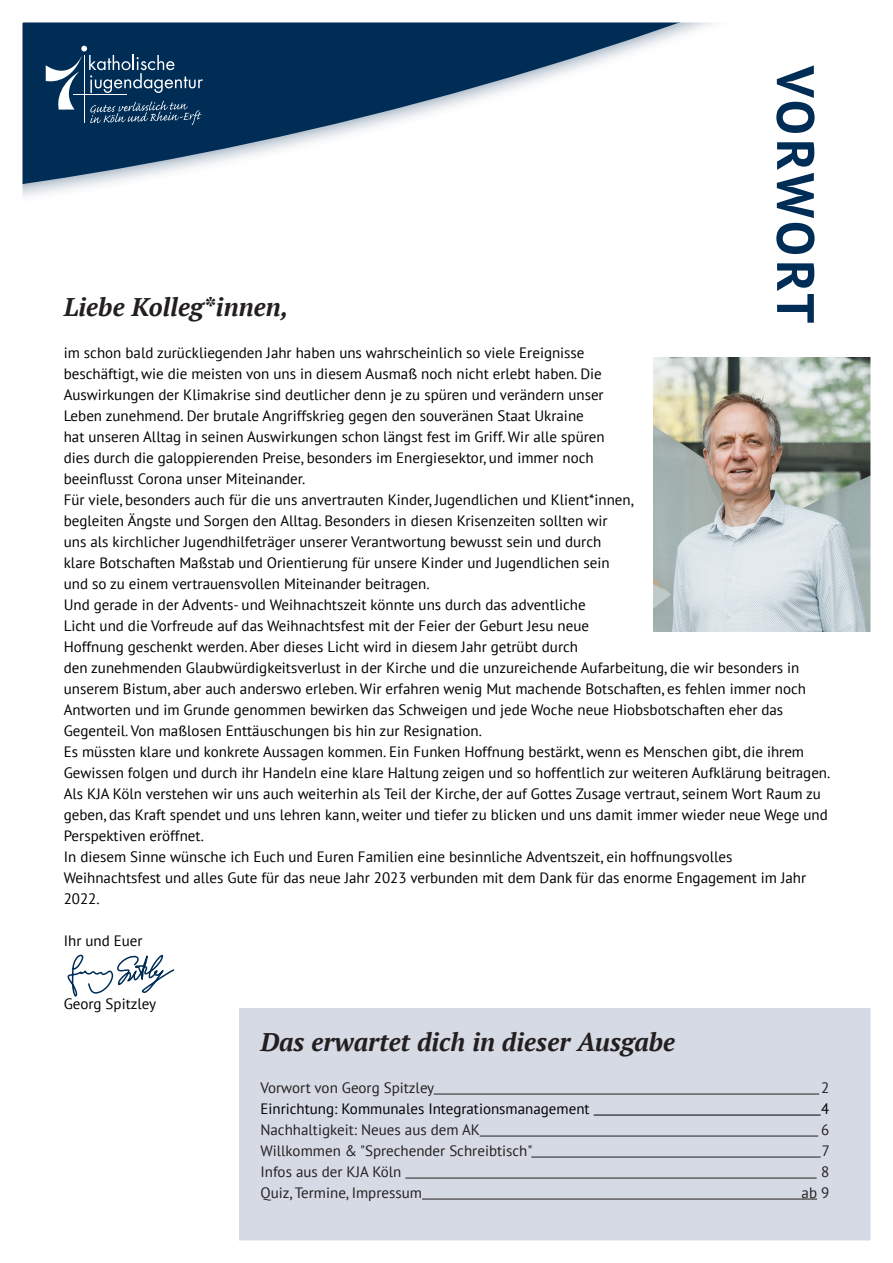
<style>
.page{position:relative;width:893px;height:1263px;background:#fff}
.page>*{position:absolute;margin:0;border:0;box-sizing:border-box;transform-origin:0 0}
.Überschrift_Kapitel{font:700 52.5px "PT Sans";letter-spacing:.05em;color:#002d56}
.Ü1{font:italic 700 25.5px "PT Serif";color:#231f20}
.Brottext{font:15px/21px "PT Sans";color:#000}
.Inhaltsverzeichnis{font:15px "PT Sans";color:#231f20}
.Inhaltsverzeichnis-2{font:15px "PT Sans";color:#000}
</style>
<div class="page">
<div style="left:239px;top:1009px;width:654px;height:254px;background:#d6dae5"></div>
<svg style="left:67px;top:954px;width:108px;height:42px"></svg>
<img style="left:654px;top:358px;width:216px;height:273px">
<hr style="left:434px;top:1094px;width:385px;height:1px;background:#231f20">
<hr style="left:594px;top:1115px;width:227px;height:1px;background:#000">
<hr style="left:480px;top:1136px;width:338px;height:1px;background:#231f20">
<hr style="left:531px;top:1157px;width:290px;height:1px;background:#231f20">
<hr style="left:405px;top:1178px;width:412px;height:1px;background:#231f20">
<hr style="left:422px;top:1199px;width:395px;height:1px;background:#231f20">
<svg style="left:23px;top:23px;width:692px;height:166px"></svg>
<svg style="left:46px;top:46px;width:157px;height:79px;background:#274d6f"></svg>
<div style="left:0;top:0;width:893px;height:1263px;border:22px solid #fff"></div>
<p class="Ü1" style="left:64px;top:290px;width:226px">Liebe Kolleg*innen,</p>
<p class="Brottext" style="left:64px;top:342px;width:542px">im schon bald zurückliegenden Jahr haben uns wahrscheinlich so viele Ereignisse beschäftigt, wie die meisten von uns in diesem Ausmaß noch nicht erlebt haben. Die Auswirkungen der Klimakrise sind deutlicher denn je zu spüren und verändern unser Leben zunehmend. Der brutale Angriffskrieg gegen den souveränen Staat Ukraine hat unseren Alltag in seinen Auswirkungen schon längst fest im Griff. Wir alle spüren dies durch die galoppierenden Preise, besonders im Energiesektor, und immer noch beeinflusst Corona unser Miteinander.</p>
<p class="Brottext" style="left:64px;top:489px;width:571px">Für viele, besonders auch für die uns anvertrauten Kinder, Jugendlichen und Klient*innen, begleiten Ängste und Sorgen den Alltag. Besonders in diesen Krisenzeiten sollten wir uns als kirchlicher Jugendhilfeträger unserer Verantwortung bewusst sein und durch klare Botschaften Maßstab und Orientierung für unsere Kinder und Jugendlichen sein und so zu einem vertrauensvollen Miteinander beitragen.</p>
<p class="Brottext" style="left:64px;top:594px;width:527px">Und gerade in der Advents- und Weihnachtszeit könnte uns durch das adventliche<br>Licht und die Vorfreude auf das Weihnachtsfest mit der Feier der Geburt Jesu neue<br>Hoffnung geschenkt werden. Aber dieses Licht wird in diesem Jahr getrübt durch</p>
<p class="Überschrift_Kapitel" style="left:830px;top:66px;width:259px;rotate:90deg">VORWORT</p>
<p class="Brottext" style="left:64px;top:657px;width:744px">den zunehmenden Glaubwürdigkeitsverlust in der Kirche und die unzureichende Aufarbeitung, die wir besonders in unserem Bistum, aber auch anderswo erleben. Wir erfahren wenig Mut machende Botschaften, es fehlen immer noch Antworten und im Grunde genommen bewirken das Schweigen und jede Woche neue Hiobsbotschaften eher das Gegenteil. Von maßlosen Enttäuschungen bis hin zur Resignation.</p>
<p class="Brottext" style="left:64px;top:741px;width:768px">Es müssten klare und konkrete Aussagen kommen. Ein Funken Hoffnung bestärkt, wenn es Menschen gibt, die ihrem<br>Gewissen folgen und durch ihr Handeln eine klare Haltung zeigen und so hoffentlich zur weiteren Aufklärung beitragen.</p>
<p class="Brottext" style="left:64px;top:783px;width:765px">Als KJA Köln verstehen wir uns auch weiterhin als Teil der Kirche, der auf Gottes Zusage vertraut, seinem Wort Raum zu geben, das Kraft spendet und uns lehren kann, weiter und tiefer zu blicken und uns damit immer wieder neue Wege und<br>Perspektiven eröffnet.</p>
<p class="Brottext" style="left:64px;top:846px;width:744px">In diesem Sinne wünsche ich Euch und Euren Familien eine besinnliche Adventszeit, ein hoffnungsvolles<br>Weihnachtsfest und alles Gute für das neue Jahr 2023 verbunden mit dem Dank für das enorme Engagement im Jahr<br>2022.</p>
<p class="Brottext" style="left:64px;top:930px;width:80px">Ihr und Euer</p>
<p class="Brottext" style="left:64px;top:993px;width:94px">Georg Spitzley</p>
<p class="Ü1" style="left:260px;top:1025px;width:416px">Das erwartet dich in dieser Ausgabe</p>
<p class="Inhaltsverzeichnis" style="left:260px;top:1078px;width:175px">Vorwort von Georg Spitzley</p>
<p class="Inhaltsverzeichnis" style="left:821px;top:1078px;width:10px">2</p>
<p class="Inhaltsverzeichnis-2" style="left:260px;top:1099px;width:331px">Einrichtung: Kommunales Integrationsmanagement</p>
<p class="Inhaltsverzeichnis-2" style="left:821px;top:1099px;width:10px">4</p>
<p class="Inhaltsverzeichnis" style="left:260px;top:1120px;width:221px">Nachhaltigkeit: Neues aus dem AK</p>
<p class="Inhaltsverzeichnis" style="left:821px;top:1120px;width:10px">6</p>
<p class="Inhaltsverzeichnis" style="left:260px;top:1141px;width:274px">Willkommen &amp; "Sprechender Schreibtisch"</p>
<p class="Inhaltsverzeichnis" style="left:822px;top:1141px;width:10px">7</p>
<p class="Inhaltsverzeichnis" style="left:260px;top:1162px;width:142px">Infos aus der KJA Köln</p>
<p class="Inhaltsverzeichnis" style="left:821px;top:1162px;width:10px">8</p>
<p class="Inhaltsverzeichnis" style="left:260px;top:1183px;width:163px">Quiz, Termine, Impressum</p>
<p class="Inhaltsverzeichnis" style="left:801px;top:1183px;width:29px">ab 9</p>
</div>
